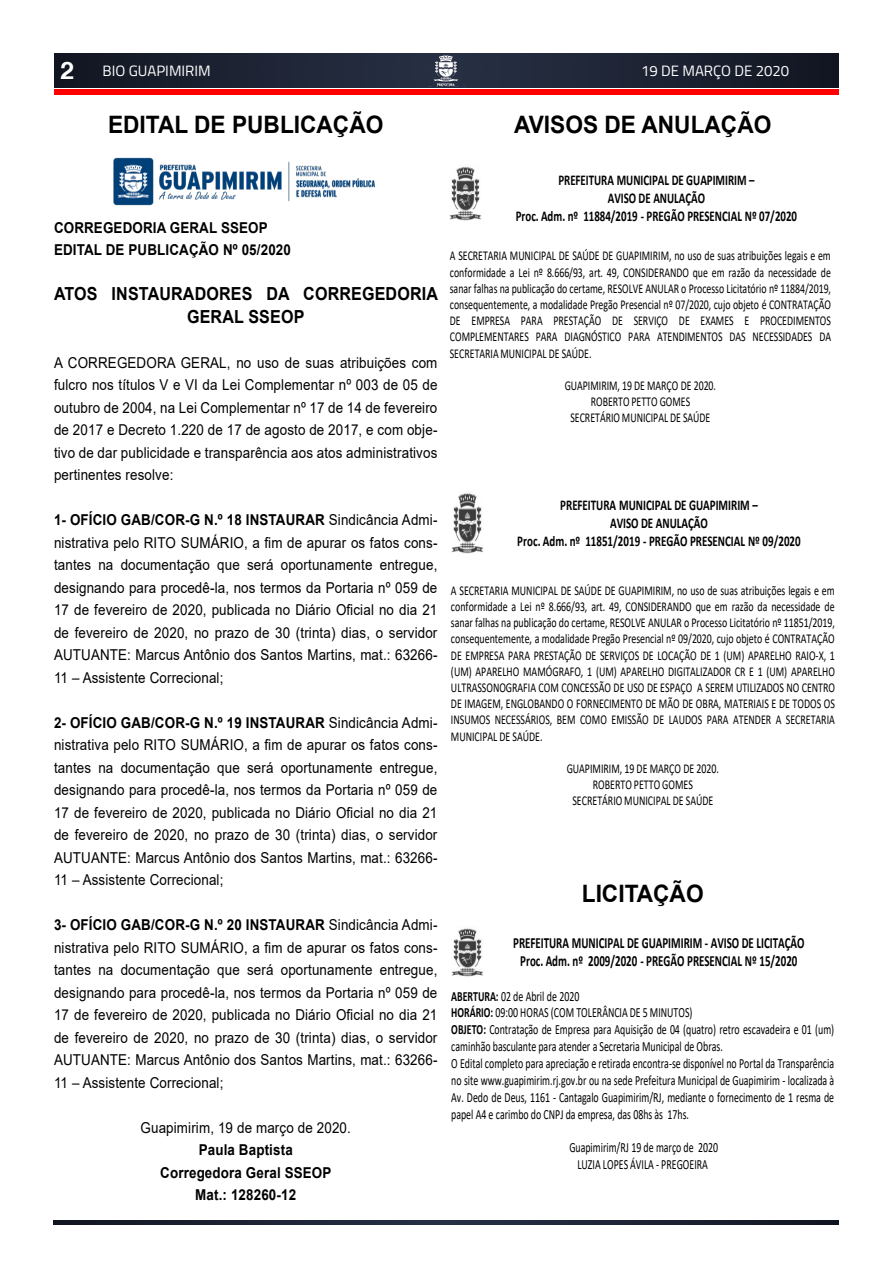
<style>
.page{position:relative;width:893px;height:1263px;background:#fff}
.page>*{position:absolute;margin:0;border:0;box-sizing:border-box;transform-origin:0 0}
.t1{font:700 24px "Arial";color:#000;scale:.95 1}
.t2{font:700 18px/22.5px "Arial";letter-spacing:.01em;color:#000;text-align:center;scale:.89 1}
.t3{font:700 15.6px/18.8px "Calibri";color:#000;text-align:center;scale:.7 1}
.t4{font:15px/22.5px "Arial";letter-spacing:.01em;color:#000;text-align:justify;scale:.89 1}
.t5{font:700 15px/18px "Calibri";color:#000;text-align:center;scale:.73 1}
.t6{font:700 15px/22.5px "Arial";letter-spacing:.01em;color:#000;scale:.89 1}
.t7{font:15px "Titillium";color:#fff}
.t8{font:14.1px/16.8px "Calibri";color:#000;scale:.7 1}
.t9{font:13.5px/16.2px "Calibri";color:#000;text-align:justify;scale:.73 1}
.s1{font-family:"Helvetica Neue LT Com";font-weight:700;font-size:24px}
.s2{font-weight:700}
</style>
<div class="page">
<svg style="left:54px;top:53px;width:785px;height:34px;background:#1c2232"></svg>
<img style="left:425px;top:55px;width:43px;height:31px">
<div style="left:54px;top:89px;width:785px;height:6px;background:#f00"></div>
<svg style="left:54px;top:1220px;width:785px;height:5px;background:#1d2333"></svg>
<img style="left:113px;top:157px;width:263px;height:49px">
<img style="left:450px;top:167px;width:31px;height:53px">
<img style="left:451px;top:493px;width:32px;height:61px">
<img style="left:451px;top:928px;width:32px;height:48px">
<p class="t7" style="left:60px;top:60px;width:152px"><span class="s1">2</span> BIO GUAPIMIRIM</p>
<p class="t7" style="left:641px;top:60px;width:150px">19 DE MARÇO DE 2020</p>
<h1 class="t1" style="left:108px;top:107px;width:291px">EDITAL DE PUBLICAÇÃO</h1>
<h1 class="t1" style="left:514px;top:107px;width:272px">AVISOS DE ANULAÇÃO</h1>
<p class="t5" style="left:516px;top:170px;width:387px">PREFEITURA MUNICIPAL DE GUAPIMIRIM –<br>AVISO DE ANULAÇÃO<br>Proc. Adm. nº 11884/2019 - PREGÃO PRESENCIAL Nº 07/2020</p>
<p class="t9" style="left:450px;top:247px;width:524px">A SECRETARIA MUNICIPAL DE SAÚDE DE GUAPIMIRIM, no uso de suas atribuições legais e em conformidade a Lei nº 8.666/93, art. 49, CONSIDERANDO que em razão da necessidade de sanar falhas na publicação do certame, RESOLVE ANULAR o Processo Licitatório nº 11884/2019, consequentemente, a modalidade Pregão Presencial nº 07/2020, cujo objeto é CONTRATAÇÃO DE EMPRESA PARA PRESTAÇÃO DE SERVIÇO DE EXAMES E PROCEDIMENTOS COMPLEMENTARES PARA DIAGNÓSTICO PARA ATENDIMENTOS DAS NECESSIDADES DA SECRETARIA MUNICIPAL DE SAÚDE.</p>
<p class="t9" style="left:565px;top:377px;width:209px;text-align:center">GUAPIMIRIM, 19 DE MARÇO DE 2020.<br>ROBERTO PETTO GOMES<br>SECRETÁRIO MUNICIPAL DE SAÚDE</p>
<p class="t6" style="left:54px;top:216px;width:268px">CORREGEDORIA GERAL SSEOP<br>EDITAL DE PUBLICAÇÃO Nº 05/2020</p>
<p class="t2" style="left:54px;top:283px;width:433px">ATOS INSTAURADORES DA CORREGEDORIA<br>GERAL SSEOP</p>
<p class="t4" style="left:54px;top:351px;width:432px">A CORREGEDORA GERAL, no uso de suas atribuições com fulcro nos títulos V e VI da Lei Complementar nº 003 de 05 de outubro de 2004, na Lei Complementar nº 17 de 14 de fevereiro de 2017 e Decreto 1.220 de 17 de agosto de 2017, e com obje&shy;tivo de dar publicidade e transparência aos atos administrativos pertinentes resolve:</p>
<p class="t4" style="left:54px;top:509px;width:432px"><span class="s2">1- OFÍCIO GAB/COR-G N.º 18 INSTAURAR</span> Sindicância Admi&shy;nistrativa pelo RITO SUMÁRIO, a fim de apurar os fatos cons&shy;tantes na documentação que será oportunamente entregue, designando para procedê-la, nos termos da Portaria nº 059 de 17 de fevereiro de 2020, publicada no Diário Oficial no dia 21 de fevereiro de 2020, no prazo de 30 (trinta) dias, o servidor AUTUANTE: Marcus Antônio dos Santos Martins, mat.: 63266- 11 – Assistente Correcional;</p>
<p class="t4" style="left:54px;top:711px;width:432px"><span class="s2">2- OFÍCIO GAB/COR-G N.º 19 INSTAURAR</span> Sindicância Admi&shy;nistrativa pelo RITO SUMÁRIO, a fim de apurar os fatos cons&shy;tantes na documentação que será oportunamente entregue, designando para procedê-la, nos termos da Portaria nº 059 de 17 de fevereiro de 2020, publicada no Diário Oficial no dia 21 de fevereiro de 2020, no prazo de 30 (trinta) dias, o servidor AUTUANTE: Marcus Antônio dos Santos Martins, mat.: 63266- 11 – Assistente Correcional;</p>
<p class="t4" style="left:54px;top:914px;width:432px"><span class="s2">3- OFÍCIO GAB/COR-G N.º 20 INSTAURAR</span> Sindicância Admi&shy;nistrativa pelo RITO SUMÁRIO, a fim de apurar os fatos cons&shy;tantes na documentação que será oportunamente entregue, designando para procedê-la, nos termos da Portaria nº 059 de 17 de fevereiro de 2020, publicada no Diário Oficial no dia 21 de fevereiro de 2020, no prazo de 30 (trinta) dias, o servidor AUTUANTE: Marcus Antônio dos Santos Martins, mat.: 63266- 11 – Assistente Correcional;</p>
<p class="t4" style="left:141px;top:1116px;width:238px">Guapimirim, 19 de março de 2020.</p>
<p class="t6" style="left:160px;top:1139px;width:194px;text-align:center">Paula Baptista<br>Corregedora Geral SSEOP<br>Mat.: 128260-12</p>
<p class="t5" style="left:517px;top:496px;width:390px">PREFEITURA MUNICIPAL DE GUAPIMIRIM –<br>AVISO DE ANULAÇÃO<br>Proc. Adm. nº 11851/2019 - PREGÃO PRESENCIAL Nº 09/2020</p>
<p class="t9" style="left:451px;top:582px;width:528px">A SECRETARIA MUNICIPAL DE SAÚDE DE GUAPIMIRIM, no uso de suas atribuições legais e em conformidade a Lei nº 8.666/93, art. 49, CONSIDERANDO que em razão da necessidade de sanar falhas na publicação do certame, RESOLVE ANULAR o Processo Licitatório nº 11851/2019, consequentemente, a modalidade Pregão Presencial nº 09/2020, cujo objeto é CONTRATAÇÃO DE EMPRESA PARA PRESTAÇÃO DE SERVIÇOS DE LOCAÇÃO DE 1 (UM) APARELHO RAIO-X, 1 (UM) APARELHO MAMÓGRAFO, 1 (UM) APARELHO DIGITALIZADOR CR E 1 (UM) APARELHO ULTRASSONOGRAFIA COM CONCESSÃO DE USO DE ESPAÇO A SEREM UTILIZADOS NO CENTRO DE IMAGEM, ENGLOBANDO O FORNECIMENTO DE MÃO DE OBRA, MATERIAIS E DE TODOS OS INSUMOS NECESSÁRIOS, BEM COMO EMISSÃO DE LAUDOS PARA ATENDER A SECRETARIA MUNICIPAL DE SAÚDE.</p>
<p class="t9" style="left:567px;top:760px;width:210px;text-align:center">GUAPIMIRIM, 19 DE MARÇO DE 2020.<br>ROBERTO PETTO GOMES<br>SECRETÁRIO MUNICIPAL DE SAÚDE</p>
<h1 class="t1" style="left:582px;top:876px;width:130px">LICITAÇÃO</h1>
<p class="t3" style="left:513px;top:933px;width:418px">PREFEITURA MUNICIPAL DE GUAPIMIRIM - AVISO DE LICITAÇÃO<br>Proc. Adm. nº 2009/2020 - PREGÃO PRESENCIAL Nº 15/2020</p>
<p class="t8" style="left:451px;top:987px;width:549px"><span class="s2">ABERTURA:</span> 02 de Abril de 2020<br><span class="s2">HORÁRIO:</span> 09:00 HORAS (COM TOLERÂNCIA DE 5 MINUTOS)<br><span class="s2">OBJETO:</span> Contratação de Empresa para Aquisição de 04 (quatro) retro escavadeira e 01 (um) caminhão basculante para atender a Secretaria Municipal de Obras.<br>O Edital completo para apreciação e retirada encontra-se disponível no Portal da Transparência no site www.guapimirim.rj.gov.br ou na sede Prefeitura Municipal de Guapimirim - localizada à Av. Dedo de Deus, 1161 - Cantagalo Guapimirim/RJ, mediante o fornecimento de 1 resma de papel A4 e carimbo do CNPJ da empresa, das 08hs às 17hs.</p>
<p class="t8" style="left:569px;top:1139px;width:214px;text-align:center">Guapimirim/RJ 19 de março de 2020<br>LUZIA LOPES ÁVILA - PREGOEIRA</p>
</div>
